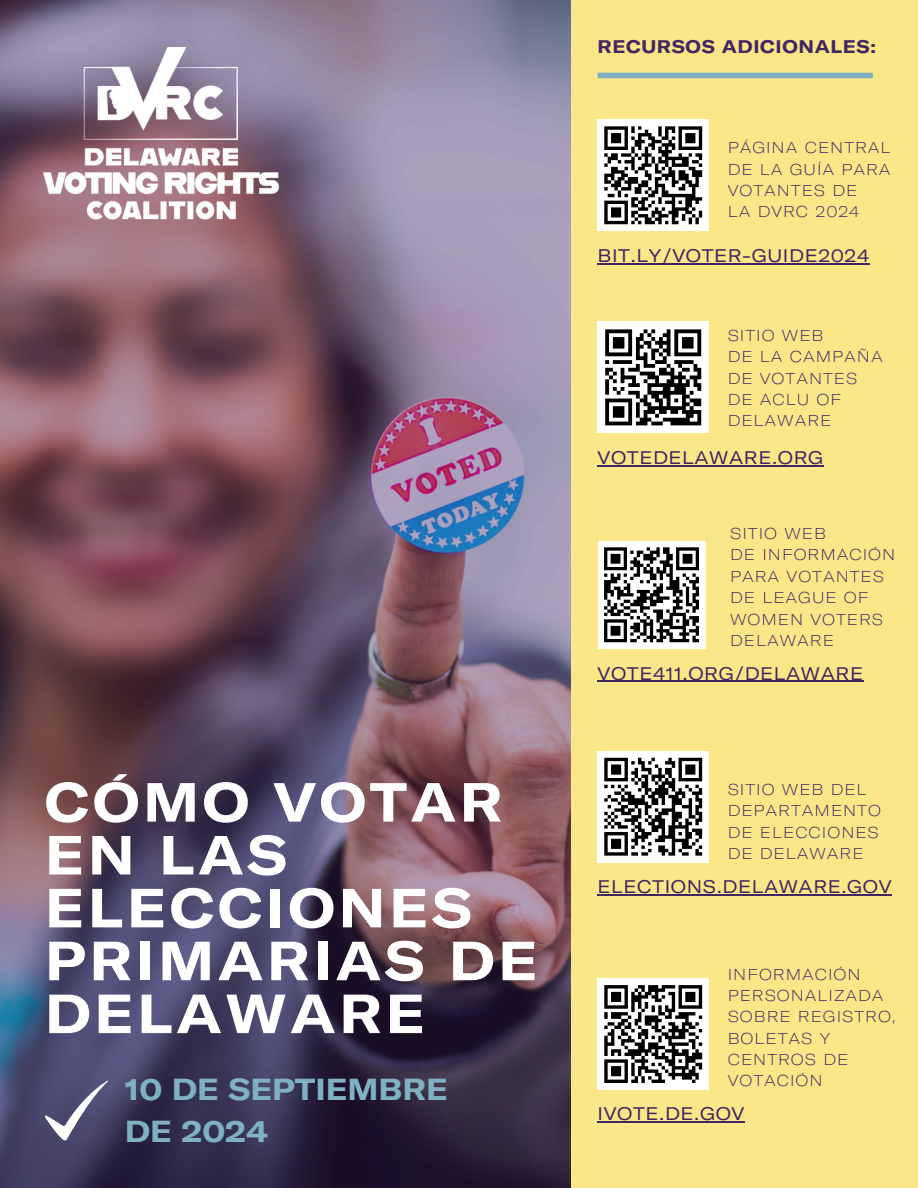
<style>
.page{position:relative;width:918px;height:1188px;background:#fff}
.page>*{position:absolute;margin:0;border:0;box-sizing:border-box;transform-origin:0 0}
.t1{font:700 expanded 54.15px/52.8px "GT America";letter-spacing:.065em;color:#fff}
.t2{font:700 expanded 30px/41.7px "GT America";color:#7fb1c3}
.t3{font:expanded 18px "GT America";letter-spacing:.035em;color:#422563}
.t4{font:700 expanded 18px "GT America";letter-spacing:.035em;color:#422563}
.t5{font:100 expanded 15.45px/21.3px "GT America";letter-spacing:.06em;color:#422563}
</style>
<div class="page">
<img style="left:0;top:0;width:572px;height:1188px">
<div style="left:572px;top:0;width:346px;height:1188px;background:#fae788"></div>
<img style="left:43px;top:47px;width:235px;height:173px">
<svg style="left:45px;top:1081px;width:63px;height:59px;background:#686687"></svg>
<div style="left:598px;top:120px;width:111px;height:111px;background:#fff"></div>
<svg style="left:604px;top:126px;width:99px;height:99px"></svg>
<hr style="left:598px;top:263px;width:272px;height:1px;background:#422563">
<div style="left:598px;top:541px;width:108px;height:108px;background:#fff"></div>
<svg style="left:604px;top:547px;width:95px;height:96px"></svg>
<hr style="left:598px;top:681px;width:266px;height:1px;background:#422563">
<div style="left:598px;top:751px;width:111px;height:111px;background:#fff"></div>
<svg style="left:604px;top:757px;width:99px;height:99px"></svg>
<hr style="left:598px;top:894px;width:294px;height:1px;background:#422563">
<div style="left:598px;top:978px;width:111px;height:112px;background:#fff"></div>
<svg style="left:604px;top:985px;width:99px;height:98px"></svg>
<hr style="left:598px;top:1121px;width:147px;height:1px;background:#422563">
<div style="left:598px;top:73px;width:275px;height:5px;background:#7fb1c3"></div>
<div style="left:598px;top:322px;width:111px;height:111px;background:#fff"></div>
<svg style="left:605px;top:329px;width:96px;height:96px"></svg>
<hr style="left:671px;top:422px;width:30px;height:3px;background:#000">
<hr style="left:598px;top:465px;width:226px;height:1px;background:#422563">
<p class="t1" style="left:45px;top:773px;width:494px">CÓMO VOTAR<br>EN LAS<br>ELECCIONES<br>PRIMARIAS DE<br>DELAWARE</p>
<p class="t2" style="left:125px;top:1068px;width:324px">10 DE SEPTIEMBRE<br>DE 2024</p>
<h4 class="t4" style="left:598px;top:35px;width:280px">RECURSOS ADICIONALES:</h4>
<p class="t5" style="left:728px;top:136px;width:164px;text-align:justify">PÁGINA CENTRAL DE LA GUÍA PARA VOTANTES DE</p>
<h2 class="t5" style="left:728px;top:201px;width:133px">LA DVRC 2024</h2>
<h1 class="t3" style="left:598px;top:244px;width:273px">BIT.LY/VOTER-GUIDE2024</h1>
<p class="t5" style="left:728px;top:324px;width:97px">SITIO WEB</p>
<p class="t5" style="left:728px;top:345px;width:157px">DE LA CAMPAÑA<br>DE VOTANTES</p>
<p class="t5" style="left:728px;top:388px;width:115px">DE ACLU OF<br>DELAWARE</p>
<h4 class="t3" style="left:598px;top:446px;width:227px">VOTEDELAWARE.ORG</h4>
<p class="t5" style="left:730px;top:522px;width:97px">SITIO WEB</p>
<p class="t5" style="left:730px;top:544px;width:167px">DE INFORMACIÓN<br>PARA VOTANTES<br>DE LEAGUE OF<br>WOMEN VOTERS<br>DELAWARE</p>
<h3 class="t3" style="left:598px;top:662px;width:267px">VOTE411.ORG/DELAWARE</h3>
<h4 class="t5" style="left:728px;top:778px;width:155px">SITIO WEB DEL<br>DEPARTAMENTO<br>DE ELECCIONES<br>DE DELAWARE</h4>
<p class="t3" style="left:598px;top:875px;width:296px">ELECTIONS.DELAWARE.GOV</p>
<p class="t5" style="left:728px;top:963px;width:169px">INFORMACIÓN<br>PERSONALIZADA<br>SOBRE REGISTRO,<br>BOLETAS Y<br>CENTROS DE<br>VOTACIÓN</p>
<p class="t3" style="left:598px;top:1102px;width:148px">IVOTE.DE.GOV</p>
</div>
